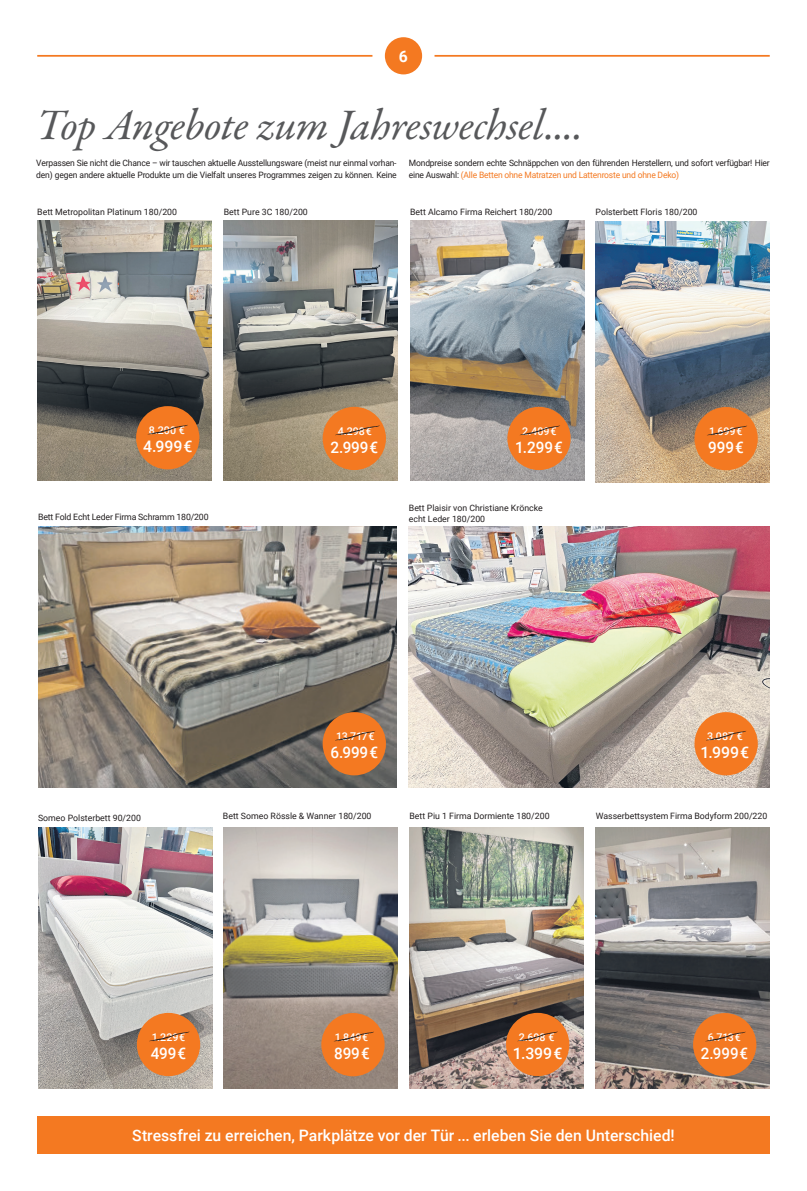
<style>
.page{position:relative;width:807px;height:1191px;background:#fff}
.page>*{position:absolute;margin:0;border:0;box-sizing:border-box;transform-origin:0 0}
.Headline_Innenseiten{font:italic 43.75px "Garamond Premr Pro";letter-spacing:-.015em;color:#57585a}
.Titelseite_Roboto_19_pt{font:500 15.92px "Roboto";letter-spacing:-.005em;color:#fff;scale:.96 1}
.Titelseite_Roboto_19_pt-2{font:500 15.92px "Roboto";letter-spacing:-.005em;color:#fff}
.Titelseite_Roboto_19_pt-3{font:500 15.92px "Roboto";letter-spacing:-.005em;color:#fff;scale:.95 1}
.Titelseite_Roboto_19_pt-4{font:500 15.75px "Roboto";color:#fff}
.t1{font:700 15.75px "Roboto";color:#fff}
.Titelseite_Roboto_19_pt-5{font:500 10.67px "Roboto";letter-spacing:-.01em;color:#fff}
.Fließtext{font:8.75px/11.4px "Roboto";letter-spacing:-.02em;color:#231f20}
.Fließtext-2{font:8.75px/11.4px "Roboto";color:#231f20}
.s1{color:#f47921}
</style>
<div class="page">
<div style="left:384px;top:37px;width:38px;height:37px;background:#f47921;border-radius:50%"></div>
<hr style="left:434px;top:55px;width:335px;height:2px;background:#f47921">
<hr style="left:37px;top:55px;width:335px;height:2px;background:#f47921">
<div style="left:37px;top:1116px;width:732px;height:37px;background:#f47921"></div>
<img style="left:37px;top:220px;width:174px;height:261px">
<img style="left:224px;top:220px;width:173px;height:261px">
<img style="left:410px;top:220px;width:173px;height:261px">
<div style="left:136px;top:406px;width:63px;height:63px;background:#f47921;border-radius:50%"></div>
<svg style="left:147px;top:425px;width:41px;height:10px"></svg>
<div style="left:322px;top:407px;width:64px;height:63px;background:#f47921;border-radius:50%"></div>
<svg style="left:335px;top:425px;width:44px;height:11px"></svg>
<div style="left:507px;top:407px;width:63px;height:63px;background:#f47921;border-radius:50%"></div>
<svg style="left:520px;top:425px;width:40px;height:11px"></svg>
<img style="left:223px;top:827px;width:174px;height:261px">
<img style="left:409px;top:827px;width:174px;height:261px">
<img style="left:595px;top:827px;width:174px;height:261px">
<div style="left:692px;top:1013px;width:64px;height:63px;background:#f47921;border-radius:50%"></div>
<svg style="left:705px;top:1032px;width:40px;height:10px"></svg>
<div style="left:505px;top:1012px;width:64px;height:64px;background:#f47921;border-radius:50%"></div>
<svg style="left:517px;top:1031px;width:40px;height:11px"></svg>
<div style="left:321px;top:1013px;width:63px;height:63px;background:#f47921;border-radius:50%"></div>
<svg style="left:333px;top:1031px;width:41px;height:11px"></svg>
<img style="left:38px;top:527px;width:358px;height:260px">
<img style="left:408px;top:527px;width:361px;height:260px">
<img style="left:38px;top:827px;width:174px;height:261px">
<img style="left:595px;top:222px;width:174px;height:260px">
<div style="left:694px;top:407px;width:63px;height:63px;background:#f47921;border-radius:50%"></div>
<svg style="left:707px;top:426px;width:39px;height:10px"></svg>
<div style="left:322px;top:712px;width:64px;height:63px;background:#f47921;border-radius:50%"></div>
<svg style="left:335px;top:731px;width:40px;height:10px"></svg>
<div style="left:694px;top:712px;width:63px;height:63px;background:#f47921;border-radius:50%"></div>
<svg style="left:706px;top:731px;width:40px;height:10px"></svg>
<div style="left:137px;top:1013px;width:63px;height:63px;background:#f47921;border-radius:50%"></div>
<svg style="left:149px;top:1031px;width:40px;height:11px"></svg>
<h3 class="t1" style="left:399px;top:46px;width:11px">6</h3>
<p class="Headline_Innenseiten" style="left:37px;top:97px;width:548px">Top Angebote zum Jahreswechsel....</p>
<p class="Fließtext" style="left:36px;top:157px;width:362px">Verpassen Sie nicht die Chance – wir tauschen aktuelle Ausstellungsware (meist nur einmal vorhan&shy;den) gegen andere aktuelle Produkte um die Vielfalt unseres Programmes zeigen zu können. Keine</p>
<p class="Fließtext" style="left:408px;top:157px;width:362px">Mondpreise sondern echte Schnäppchen von den führenden Herstellern, und sofort verfügbar! Hier eine Auswahl: <span class="s1">(Alle Betten ohne Matratzen und Lattenroste und ohne Deko)</span></p>
<p class="Fließtext-2" style="left:37px;top:206px;width:141px">Bett Metropolitan Platinum 180/200</p>
<p class="Fließtext-2" style="left:224px;top:206px;width:85px">Bett Pure 3C 180/200</p>
<p class="Fließtext-2" style="left:410px;top:206px;width:143px">Bett Alcamo Firma Reichert 180/200</p>
<p class="Fließtext-2" style="left:595px;top:206px;width:103px">Polsterbett Floris 180/200</p>
<p class="Titelseite_Roboto_19_pt-5" style="left:149px;top:423px;width:38px">8.200 €</p>
<p class="Titelseite_Roboto_19_pt-5" style="left:337px;top:423px;width:35px">4.298 €</p>
<p class="Titelseite_Roboto_19_pt-5" style="left:522px;top:423px;width:36px">2.409 €</p>
<p class="Titelseite_Roboto_19_pt-5" style="left:709px;top:424px;width:35px">1.699 €</p>
<p class="Titelseite_Roboto_19_pt-2" style="left:143px;top:436px;width:51px">4.999 €</p>
<p class="Titelseite_Roboto_19_pt" style="left:330px;top:436px;width:51px">2.999 €</p>
<p class="Titelseite_Roboto_19_pt" style="left:515px;top:436px;width:51px">1.299 €</p>
<p class="Titelseite_Roboto_19_pt" style="left:708px;top:436px;width:39px">999 €</p>
<p class="Fließtext" style="left:38px;top:511px;width:172px">Bett Fold Echt Leder Firma Schramm 180/200</p>
<p class="Fließtext-2" style="left:408px;top:501px;width:135px">Bett Plaisir von Christiane Kröncke echt Leder 180/200</p>
<p class="Titelseite_Roboto_19_pt-5" style="left:336px;top:729px;width:40px">13.717 €</p>
<p class="Titelseite_Roboto_19_pt-5" style="left:706px;top:729px;width:37px">3.087 €</p>
<p class="Titelseite_Roboto_19_pt" style="left:330px;top:741px;width:51px">6.999 €</p>
<p class="Titelseite_Roboto_19_pt-2" style="left:700px;top:741px;width:50px">1.999 €</p>
<p class="Fließtext-2" style="left:38px;top:812px;width:104px">Someo Polsterbett 90/200</p>
<p class="Fließtext-2" style="left:223px;top:810px;width:150px">Bett Someo Rössle &amp; Wanner 180/200</p>
<p class="Fließtext-2" style="left:409px;top:810px;width:141px">Bett Piu 1 Firma Dormiente 180/200</p>
<p class="Fließtext-2" style="left:595px;top:810px;width:173px">Wasserbettsystem Firma Bodyform 200/220</p>
<p class="Titelseite_Roboto_19_pt-5" style="left:152px;top:1029px;width:35px">1.229 €</p>
<p class="Titelseite_Roboto_19_pt" style="left:151px;top:1042px;width:38px">499 €</p>
<p class="Titelseite_Roboto_19_pt-5" style="left:335px;top:1030px;width:35px">1.849 €</p>
<p class="Titelseite_Roboto_19_pt" style="left:334px;top:1042px;width:39px">899 €</p>
<p class="Titelseite_Roboto_19_pt-5" style="left:518px;top:1029px;width:37px">2.698 €</p>
<p class="Titelseite_Roboto_19_pt-2" style="left:512px;top:1042px;width:51px">1.399 €</p>
<p class="Titelseite_Roboto_19_pt-5" style="left:707px;top:1030px;width:34px">6.713 €</p>
<p class="Titelseite_Roboto_19_pt-3" style="left:700px;top:1042px;width:51px">2.999 €</p>
<p class="Titelseite_Roboto_19_pt-4" style="left:132px;top:1124px;width:543px">Stressfrei zu erreichen, Parkplätze vor der Tür ... erleben Sie den Unterschied!</p>
</div>
